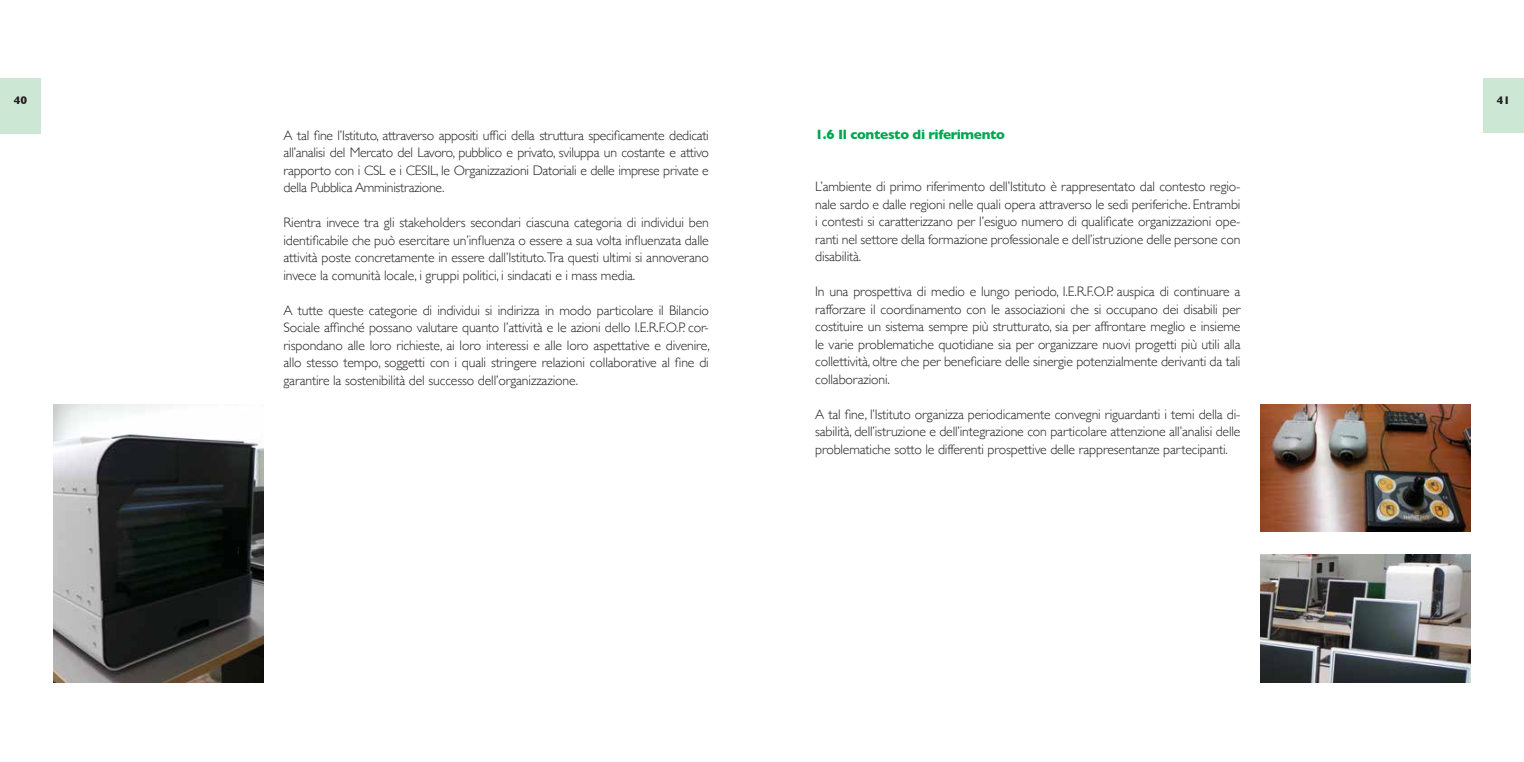
<style>
.page{position:relative;width:1524px;height:762px;background:#fff}
.page>*{position:absolute;margin:0;border:0;box-sizing:border-box;transform-origin:0 0}
.t1{font:300 13.75px/17.5px "Gill Sans";letter-spacing:-.01em;color:#231f20;text-align:justify}
.t2{font:700 13.75px "Gill Sans";letter-spacing:-.025em;color:#00a651}
.t3{font:700 11.25px "Gill Sans";color:#231f20}
</style>
<div class="page">
<div style="left:1483px;top:78px;width:41px;height:55px;background:#cce7d3"></div>
<div style="left:0;top:78px;width:41px;height:56px;background:#cce7d3"></div>
<img style="left:53px;top:405px;width:210px;height:277px">
<img style="left:1260px;top:405px;width:210px;height:127px">
<img style="left:1260px;top:555px;width:210px;height:127px">
<p class="t3" style="left:14px;top:91px;width:15px">40</p>
<p class="t3" style="left:1496px;top:91px;width:15px">41</p>
<p class="t1" style="left:283px;top:126px;width:427px">A tal fine l’Istituto, attraverso appositi uffici della struttura specificamente dedicati all’analisi del Mercato del Lavoro, pubblico e privato, sviluppa un costante e attivo rapporto con i CSL e i CESIL, le Organizzazioni Datoriali e delle imprese private e della Pubblica Amministrazione.</p>
<p class="t1" style="left:283px;top:213px;width:427px">Rientra invece tra gli stakeholders secondari ciascuna categoria di individui ben identificabile che può esercitare un’influenza o essere a sua volta influenzata dalle attività poste concretamente in essere dall’Istituto.Tra questi ultimi si annoverano invece la comunità locale, i gruppi politici, i sindacati e i mass media.</p>
<p class="t1" style="left:283px;top:301px;width:428px">A tutte queste categorie di individui si indirizza in modo particolare il Bilancio Sociale affinché possano valutare quanto l’attività e le azioni dello I.E.R.F.O.P. cor&shy;rispondano alle loro richieste, ai loro interessi e alle loro aspettative e divenire, allo stesso tempo, soggetti con i quali stringere relazioni collaborative al fine di garantire la sostenibilità del successo dell’organizzazione.</p>
<p class="t2" style="left:815px;top:123px;width:191px">1.6 Il contesto di riferimento</p>
<p class="t1" style="left:815px;top:177px;width:427px">L’ambiente di primo riferimento dell’Istituto è rappresentato dal contesto regio&shy;nale sardo e dalle regioni nelle quali opera attraverso le sedi periferiche. Entrambi i contesti si caratterizzano per l’esiguo numero di qualificate organizzazioni ope&shy;ranti nel settore della formazione professionale e dell’istruzione delle persone con disabilità.</p>
<p class="t1" style="left:815px;top:282px;width:427px">In una prospettiva di medio e lungo periodo, I.E.R.F.O.P. auspica di continuare a rafforzare il coordinamento con le associazioni che si occupano dei disabili per costituire un sistema sempre più strutturato, sia per affrontare meglio e insieme le varie problematiche quotidiane sia per organizzare nuovi progetti più utili alla collettività, oltre che per beneficiare delle sinergie potenzialmente derivanti da tali collaborazioni.</p>
<p class="t1" style="left:815px;top:405px;width:427px">A tal fine, l’Istituto organizza periodicamente convegni riguardanti i temi della di&shy;sabilità, dell’istruzione e dell’integrazione con particolare attenzione all’analisi delle problematiche sotto le differenti prospettive delle rappresentanze partecipanti.</p>
</div>
